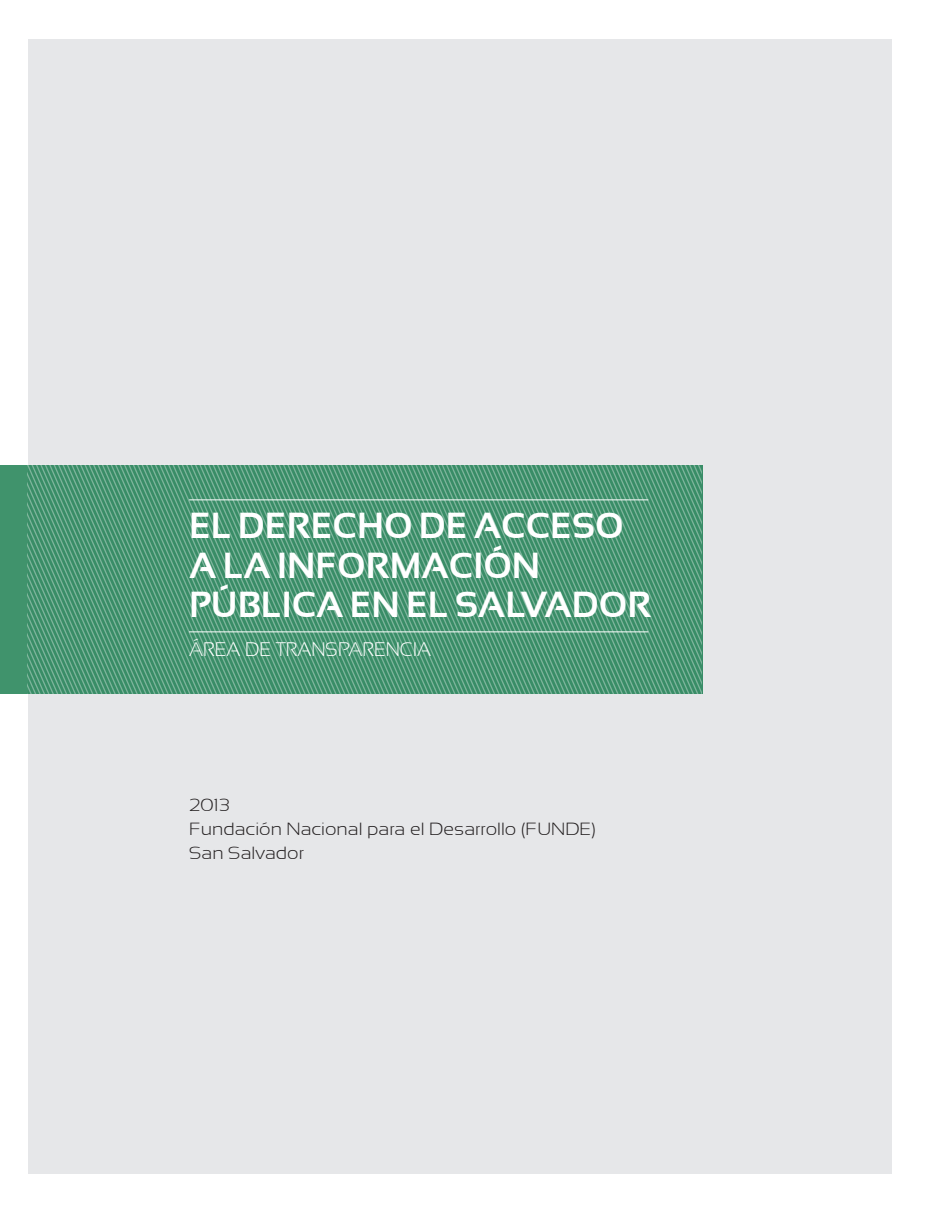
<style>
.page{position:relative;width:932px;height:1215px;background:#fff}
.page>*{position:absolute;margin:0;border:0;box-sizing:border-box;transform-origin:0 0}
.t1{font:700 36px/39.6px "Sansation";color:#fff}
.t2{font:300 19.5px "Sansation";color:#fff}
.t3{font:300 17.55px/24px "Sansation";color:#231f20;scale:1.11 1}
</style>
<div class="page">
<div style="left:28px;top:39px;width:863px;height:1134px;background:#e6e7e9"></div>
<div style="left:0;top:465px;width:702px;height:229px;background:#40936c"></div>
<svg style="left:27px;top:465px;width:674px;height:228px"></svg>
<hr style="left:189px;top:500px;width:459px;height:1px;background:#fff">
<hr style="left:189px;top:632px;width:459px;height:1px;background:#fff">
<h1 class="t1" style="left:189px;top:506px;width:464px">EL DERECHO DE ACCESO<br>A LA INFORMACIÓN<br>PÚBLICA EN EL SALVADOR</h1>
<p class="t2" style="left:189px;top:639px;width:243px">Área de transparencia</p>
<p class="t3" style="left:189px;top:793px;width:327px">2013<br>Fundación Nacional para el Desarrollo (FUNDE</p>
<p class="t3" style="left:591px;top:817px;width:6px">)</p>
<p class="t3" style="left:189px;top:841px;width:105px">San Salvador</p>
</div>
